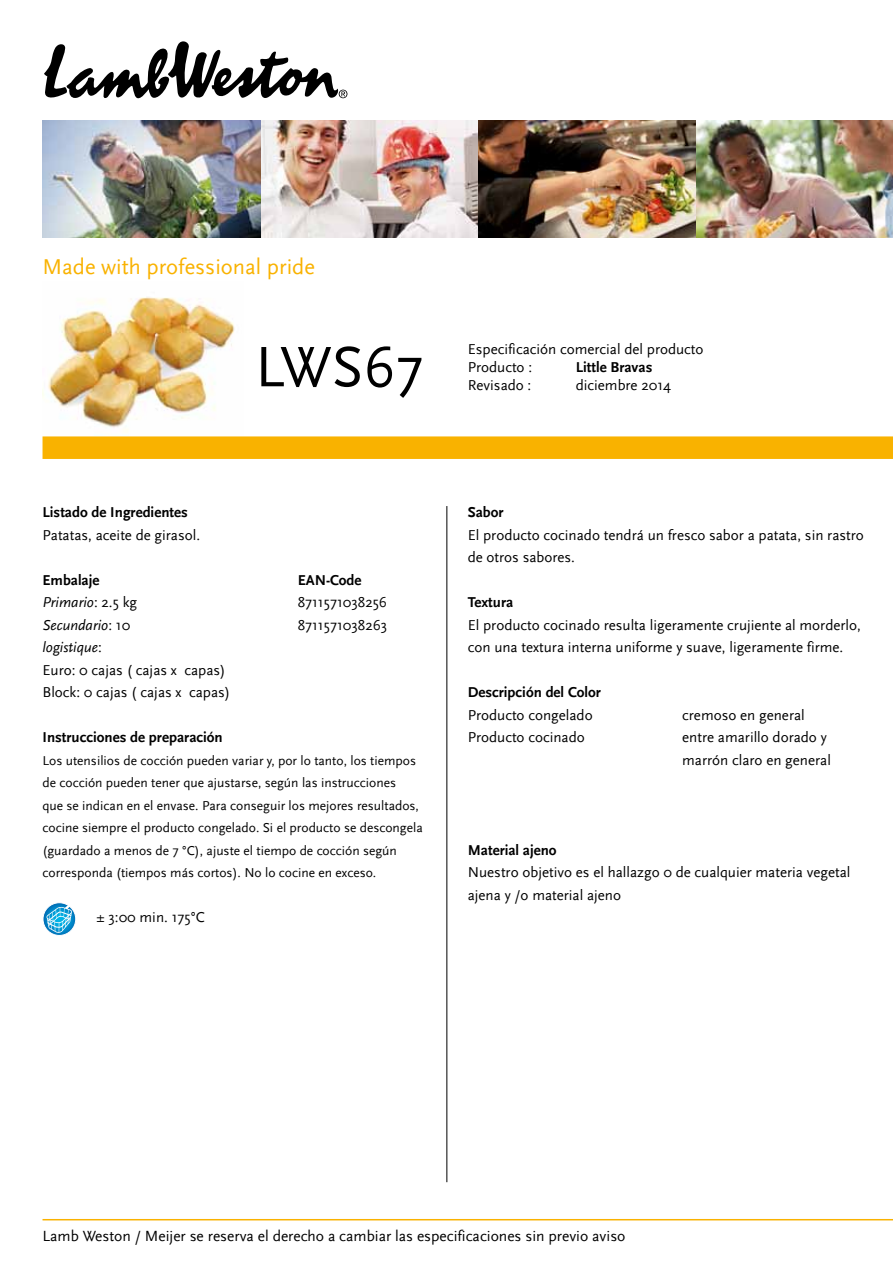
<style>
.page{position:relative;width:893px;height:1263px;background:#fff}
.page>*{position:absolute;margin:0;border:0;box-sizing:border-box;transform-origin:0 0}
.t1{font:59.55px "Scala Sans";color:#000}
.t2{font:22.5px "Scala Sans";color:#f9b200}
.t3{font:15.45px "Scala Sans";color:#000}
.t4{font:15px/22.5px "Scala Sans";color:#000}
.t5{font:700 15px "Scala Sans";color:#000}
.t6{font:italic 15px "Scala Sans";color:#000}
.t7{font:13.5px/22.5px "Scala Sans";color:#000}
.s1{font-style:normal}
.s2{font-style:italic}
</style>
<div class="page">
<svg style="left:44px;top:41px;width:303px;height:57px"></svg>
<img style="left:43px;top:121px;width:850px;height:116px">
<hr style="left:43px;top:1219px;width:850px;height:1px;background:#f9b200">
<img style="left:43px;top:297px;width:192px;height:136px">
<div style="left:43px;top:436px;width:850px;height:23px;background:#f9b200"></div>
<svg style="left:43px;top:903px;width:33px;height:32px"></svg>
<div style="left:43px;top:902px;width:33px;height:34px;border:1px solid #fff;border-radius:50%"></div>
<svg style="left:46px;top:903px;width:27px;height:30px"></svg>
<hr style="left:446px;top:506px;width:1px;height:676px;background:#000">
<h2 class="t2" style="left:43px;top:255px;width:274px">Made with professional pride</h2>
<h1 class="t1" style="left:255px;top:335px;width:170px">LWS67</h1>
<p class="t5" style="left:43px;top:504px;width:147px">Listado de Ingredientes</p>
<p class="t4" style="left:43px;top:524px;width:159px">Patatas, aceite de girasol.</p>
<p class="t5" style="left:43px;top:571px;width:58px">Embalaje</p>
<p class="t5" style="left:298px;top:571px;width:65px">EAN-Code</p>
<p class="t6" style="left:43px;top:594px;width:96px">Primario<span class="s1">: 2.5 kg</span></p>
<p class="t4" style="left:298px;top:591px;width:91px">8711571038256</p>
<p class="t6" style="left:43px;top:616px;width:89px">Secundario<span class="s1">: 10</span></p>
<p class="t4" style="left:298px;top:614px;width:91px">8711571038263</p>
<p class="t4" style="left:43px;top:636px;width:189px"><span class="s2">logistique</span>:<br>Euro: 0 cajas ( cajas x capas)<br>Block: 0 cajas ( cajas x capas)</p>
<p class="t5" style="left:43px;top:729px;width:182px">Instrucciones de preparación</p>
<p class="t7" style="left:43px;top:749px;width:382px">Los utensilios de cocción pueden variar y, por lo tanto, los tiempos de cocción pueden tener que ajustarse, según las instrucciones<br>que se indican en el envase. Para conseguir los mejores resultados, cocine siempre el producto congelado. Si el producto se descongela (guardado a menos de 7 °C), ajuste el tiempo de cocción según corresponda (tiempos más cortos). No lo cocine en exceso.</p>
<p class="t4" style="left:97px;top:906px;width:110px">± 3:00 min. 175°C</p>
<p class="t4" style="left:468px;top:340px;width:237px;line-height:18px">Especificación comercial del producto<br>Producto :</p>
<p class="t5" style="left:576px;top:358px;width:78px">Little Bravas</p>
<p class="t4" style="left:468px;top:374px;width:65px">Revisado :</p>
<p class="t4" style="left:576px;top:374px;width:97px">diciembre 2014</p>
<p class="t5" style="left:468px;top:504px;width:37px">Sabor</p>
<p class="t4" style="left:468px;top:524px;width:398px">El producto cocinado tendrá un fresco sabor a patata, sin rastro de otros sabores.</p>
<p class="t5" style="left:468px;top:594px;width:47px">Textura</p>
<p class="t4" style="left:468px;top:614px;width:395px">El producto cocinado resulta ligeramente crujiente al morderlo, con una textura interna uniforme y suave, ligeramente firme.</p>
<p class="t5" style="left:468px;top:684px;width:135px">Descripción del Color</p>
<p class="t4" style="left:468px;top:704px;width:126px">Producto congelado</p>
<p class="t4" style="left:682px;top:704px;width:124px">cremoso en general</p>
<p class="t4" style="left:468px;top:726px;width:119px">Producto cocinado</p>
<p class="t4" style="left:682px;top:726px;width:150px">entre amarillo dorado y marrón claro en general</p>
<p class="t5" style="left:468px;top:841px;width:90px">Material ajeno</p>
<p class="t4" style="left:468px;top:861px;width:384px">Nuestro objetivo es el hallazgo 0 de cualquier materia vegetal ajena y /o material ajeno</p>
<p class="t3" style="left:43px;top:1227px;width:584px">Lamb Weston / Meijer se reserva el derecho a cambiar las especificaciones sin previo aviso</p>
</div>
